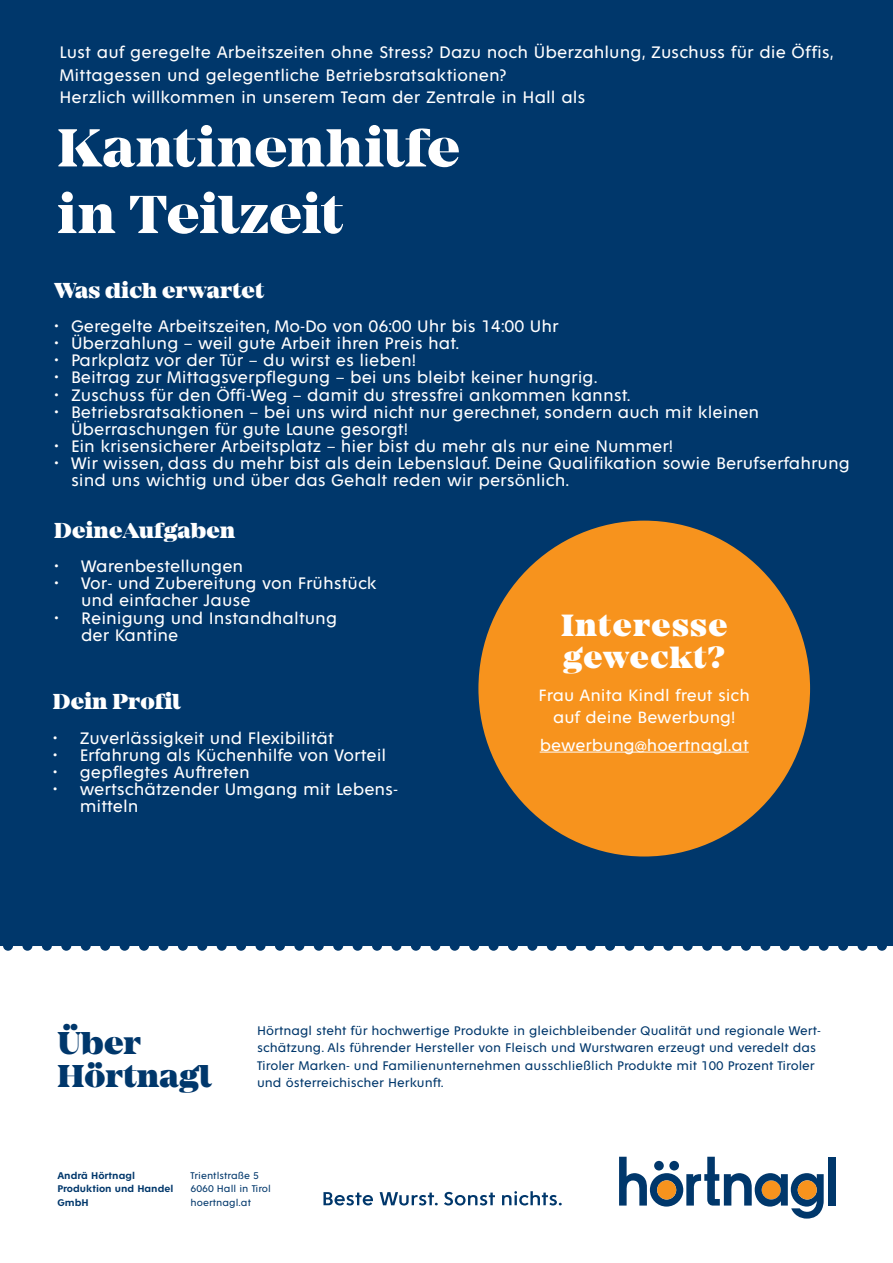
<style>
.page{position:relative;width:893px;height:1263px;background:#00376b}
.page>*{position:absolute;margin:0;border:0;box-sizing:border-box;transform-origin:0 0}
.Beruf{font:800 55.5px "Mirador";color:#fff}
.t1{font:900 32.85px/32.8px "Mirador";color:#00376b}
.Headline_-_Störer{font:900 31.95px/32px "Mirador";letter-spacing:.04em;color:#fff}
.Zwischenüberschrift_-_Groß{font:900 22.5px "Mirador";color:#fff}
.Verstärkung{font:18px/17.1px "Fenomen Sans";color:#fff}
.Aufzählung{font:18px "Fenomen Sans";color:#fff}
.Text_-_Störer{font:17.7px/22.5px "Fenomen Sans";color:#fff;text-align:center}
.t2{font:13.5px/17.1px "Fenomen Sans";color:#00376b}
.t3{font:10.5px/13.5px "Fenomen Sans";color:#00376b}
.t4{font:600 10.5px/13.5px "Fenomen Sans";color:#00376b}
</style>
<div class="page">
<div style="left:0;top:946px;width:893px;height:317px;background:#fff"></div>
<div style="left:828px;top:1157px;width:8px;height:48px;background:#00376b"></div>
<svg style="left:619px;top:1157px;width:205px;height:61px"></svg>
<svg style="left:323px;top:1191px;width:239px;height:14px"></svg>
<div style="left:478px;top:521px;width:332px;height:335px;background:#f7931d;border-radius:50%"></div>
<hr style="left:540px;top:752px;width:209px;height:1px;background:#fff">
<p class="Verstärkung" style="left:60px;top:41px;width:776px;line-height:22.5px">Lust auf geregelte Arbeitszeiten ohne Stress? Dazu noch Überzahlung, Zuschuss für die Öffis,<br>Mittagessen und gelegentliche Betriebsratsaktionen?</p>
<p class="Verstärkung" style="left:60px;top:89px;width:527px">Herzlich willkommen in unserem Team der Zentrale in Hall als</p>
<p class="Beruf" style="left:57px;top:115px;width:404px">Kantinenhilfe</p>
<p class="Beruf" style="left:57px;top:182px;width:288px">in Teilzeit</p>
<p class="Zwischenüberschrift_-_Groß" style="left:54px;top:277px;width:212px">Was dich erwartet</p>
<p class="Verstärkung" style="left:54px;top:318px;width:506px">• Geregelte Arbeitszeiten, Mo-Do von 06:00 Uhr bis 14:00 Uhr</p>
<p class="Verstärkung" style="left:54px;top:335px;width:407px">• Überzahlung – weil gute Arbeit ihren Preis hat.</p>
<p class="Verstärkung" style="left:54px;top:352px;width:364px">• Parkplatz vor der Tür – du wirst es lieben!</p>
<p class="Verstärkung" style="left:54px;top:369px;width:545px">• Beitrag zur Mittagsverpflegung – bei uns bleibt keiner hungrig.</p>
<p class="Verstärkung" style="left:54px;top:386px;width:578px">• Zuschuss für den Öffi-Weg – damit du stressfrei ankommen kannst.</p>
<p class="Verstärkung" style="left:54px;top:403px;width:707px">• Betriebsratsaktionen – bei uns wird nicht nur gerechnet, sondern auch mit kleinen</p>
<p class="Aufzählung" style="left:71px;top:419px;width:339px">Überraschungen für gute Laune gesorgt!</p>
<p class="Verstärkung" style="left:54px;top:438px;width:621px">• Ein krisensicherer Arbeitsplatz – hier bist du mehr als nur eine Nummer!</p>
<p class="Verstärkung" style="left:54px;top:455px;width:797px">• Wir wissen, dass du mehr bist als dein Lebenslauf. Deine Qualifikation sowie Berufserfahrung</p>
<p class="Aufzählung" style="left:71px;top:471px;width:500px">sind uns wichtig und über das Gehalt reden wir persönlich.</p>
<p class="Zwischenüberschrift_-_Groß" style="left:54px;top:517px;width:183px">DeineAufgaben</p>
<p class="Verstärkung" style="left:54px;top:558px;width:191px">• Warenbestellungen</p>
<p class="Verstärkung" style="left:81px;top:575px;width:297px;text-indent:-27px">• Vor- und Zubereitung von Frühstück und einfacher Jause</p>
<p class="Verstärkung" style="left:81px;top:609px;width:258px;text-indent:-27px">• Reinigung und Instandhaltung der Kantine</p>
<p class="Zwischenüberschrift_-_Groß" style="left:53px;top:688px;width:130px">Dein Profil</p>
<p class="Verstärkung" style="left:53px;top:729px;width:283px">• Zuverlässigkeit und Flexibilität</p>
<p class="Verstärkung" style="left:53px;top:746px;width:335px">• Erfahrung als Küchenhilfe von Vorteil</p>
<p class="Verstärkung" style="left:53px;top:764px;width:199px">• gepflegtes Auftreten</p>
<p class="Verstärkung" style="left:80px;top:781px;width:320px;text-indent:-27px">• wertschätzender Umgang mit Lebens&shy;mitteln</p>
<p class="Headline_-_Störer" style="left:561px;top:611px;width:168px">Interesse geweckt?</p>
<p class="Text_-_Störer" style="left:539px;top:684px;width:213px">Frau Anita Kindl freut sich auf deine Bewerbung!</p>
<p class="Text_-_Störer" style="left:540px;top:734px;width:211px">bewerbung@hoertnagl.at</p>
<h2 class="t1" style="left:57px;top:1028px;width:156px">Über<br>Hörtnagl</h2>
<p class="t2" style="left:257px;top:1022px;width:565px">Hörtnagl steht für hochwertige Produkte in gleichbleibender Qualität und regionale Wert&shy;schätzung. Als führender Hersteller von Fleisch und Wurstwaren erzeugt und veredelt das Tiroler Marken- und Familienunternehmen ausschließlich Produkte mit 100 Prozent Tiroler und österreichischer Herkunft.</p>
<p class="t4" style="left:57px;top:1168px;width:118px">Andrä Hörtnagl<br>Produktion und Handel<br>GmbH</p>
<p class="t3" style="left:191px;top:1168px;width:82px">Trientlstraße 5<br>6060 Hall in Tirol hoertnagl.at</p>
</div>
